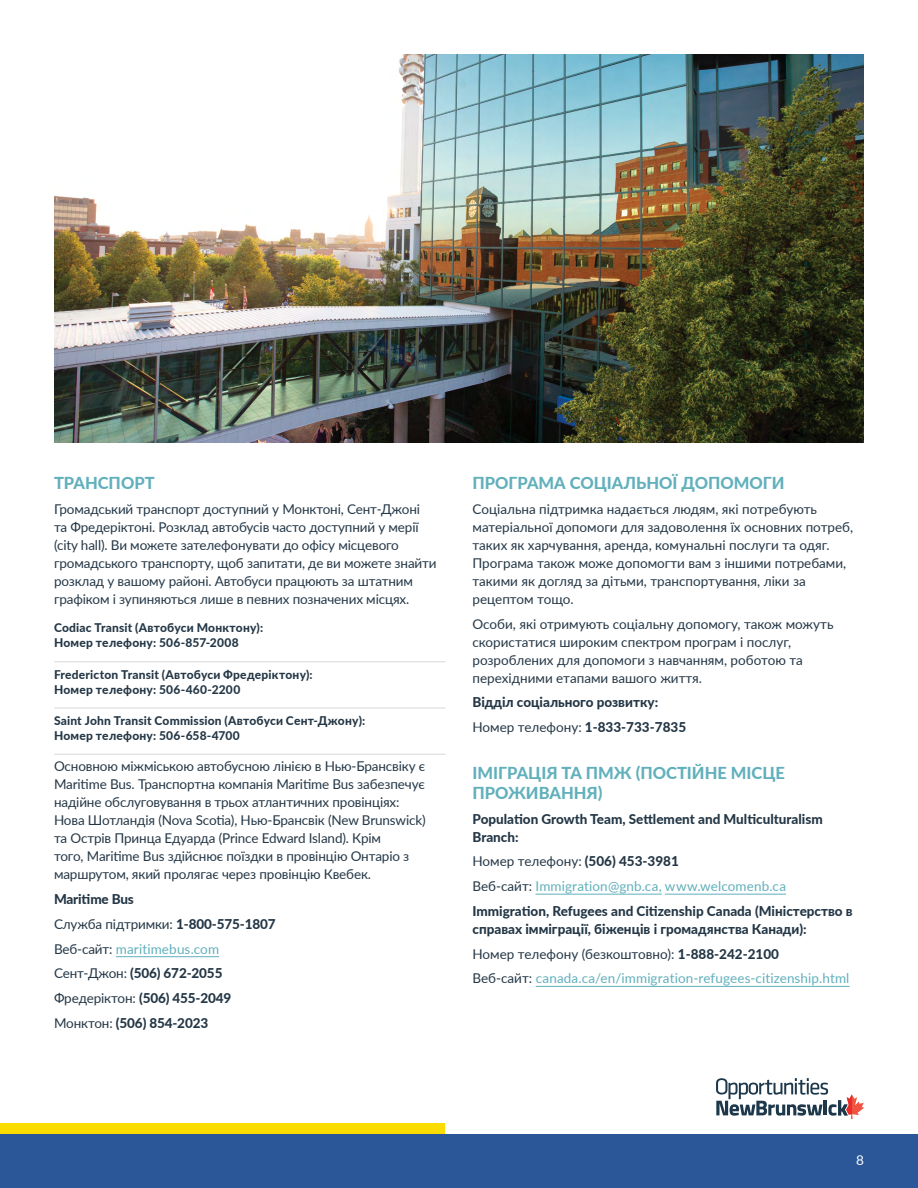
<style>
.page{position:relative;width:918px;height:1188px;background:#fff}
.page>*{position:absolute;margin:0;border:0;box-sizing:border-box;transform-origin:0 0}
.t1{font:800 16.5px/19.8px "Lato";color:#61b0bc}
.Body_Copy{font:13.5px/18px "Lato";letter-spacing:-.01em;color:#243746}
.Body_Copy-2{font:800 13.5px/18px "Lato";color:#243746}
.Body_Copy-3{font:13.5px "Lato";letter-spacing:.01em;color:#61b0bc}
.t2{font:13.5px "Lato";color:#fff}
.List{font:800 12px/15px "Lato";letter-spacing:.015em;color:#243746}
.s1{font-weight:800}
.s2{color:#243746}
.s3{font-weight:400}
</style>
<div class="page">
<div style="left:0;top:1134px;width:918px;height:54px;background:#2b5698"></div>
<div style="left:0;top:1123px;width:446px;height:11px;background:#fbdc00"></div>
<hr style="left:54px;top:661px;width:392px;height:1px;background:#d9d8d6">
<hr style="left:54px;top:708px;width:392px;height:1px;background:#d9d8d6">
<hr style="left:54px;top:754px;width:392px;height:1px;background:#d9d8d6">
<hr style="left:116px;top:956px;width:103px;height:1px;background:#61b0bc">
<hr style="left:535px;top:894px;width:127px;height:1px;background:#61b0bc">
<hr style="left:665px;top:894px;width:121px;height:1px;background:#61b0bc">
<hr style="left:536px;top:986px;width:314px;height:1px;background:#61b0bc">
<img style="left:54px;top:54px;width:810px;height:388px">
<svg style="left:716px;top:1078px;width:148px;height:41px"></svg>
<h2 class="t1" style="left:54px;top:473px;width:102px">ТРАНСПОРТ</h2>
<p class="Body_Copy" style="left:54px;top:499px;width:384px">Громадський транспорт доступний у Монктоні, Сент-Джоні та Фредеріктоні. Розклад автобусів часто доступний у мерії (city hall). Ви можете зателефонувати до офісу місцевого громадського транспорту, щоб запитати, де ви можете знайти розклад у вашому районі. Автобуси працюють за штатним графіком і зупиняються лише в певних позначених місцях.</p>
<p class="List" style="left:54px;top:620px;width:211px">Codiac Transit (Автобуси Монктону):<br>Номер телефону: 506-857-2008</p>
<p class="List" style="left:54px;top:666px;width:260px">Fredericton Transit (Автобуси Фредеріктону):<br>Номер телефону: 506-460-2200</p>
<p class="List" style="left:54px;top:712px;width:313px">Saint John Transit Commission (Автобуси Сент-Джону):<br>Номер телефону: 506-658-4700</p>
<p class="Body_Copy" style="left:54px;top:757px;width:373px">Основною міжміською автобусною лінією в Нью-Брансвіку є Maritime Bus. Транспортна компанія Maritime Bus забезпечує надійне обслуговування в трьох атлантичних провінціях:<br>Нова Шотландія (Nova Scotia), Нью-Брансвік (New Brunswick) та Острів Принца Едуарда (Prince Edward Island). Крім<br>того, Maritime Bus здійснює поїздки в провінцію Онтаріо з маршрутом, який пролягає через провінцію Квебек.</p>
<p class="Body_Copy-2" style="left:54px;top:890px;width:81px">Maritime Bus</p>
<p class="Body_Copy" style="left:54px;top:914px;width:223px">Служба підтримки: <span class="s1">1-800-575-1807</span></p>
<p class="Body_Copy-3" style="left:54px;top:939px;width:167px"><span class="s2">Веб-сайт:</span> maritimebus.com</p>
<p class="Body_Copy-2" style="left:54px;top:964px;width:170px"><span class="s3">Сент-Джон:</span> (506) 672-2055</p>
<p class="Body_Copy-2" style="left:54px;top:989px;width:179px"><span class="s3">Фредеріктон:</span> (506) 455-2049</p>
<p class="Body_Copy-2" style="left:54px;top:1013px;width:156px"><span class="s3">Монктон:</span> (506) 854-2023</p>
<h2 class="t1" style="left:472px;top:473px;width:314px">ПРОГРАМА СОЦІАЛЬНОЇ ДОПОМОГИ</h2>
<p class="Body_Copy" style="left:472px;top:499px;width:382px">Соціальна підтримка надається людям, які потребують матеріальної допомоги для задоволення їх основних потреб, таких як харчування, aренда, комунальні послуги та одяг.<br>Програма також може допомогти вам з іншими потребами, такими як догляд за дітьми, транспортування, ліки за рецептом тощо.</p>
<p class="Body_Copy" style="left:472px;top:614px;width:363px">Особи, які отримують соціальну допомогу, також можуть скористатися широким спектром програм і послуг, розроблених для допомоги з навчанням, роботою та перехідними етапами вашого життя.</p>
<p class="Body_Copy-2" style="left:472px;top:693px;width:187px">Відділ соціального розвитку:</p>
<p class="Body_Copy" style="left:472px;top:718px;width:215px">Номер телефону: <span class="s1">1-833-733-7835</span></p>
<h2 class="t1" style="left:472px;top:762px;width:314px">ІМІГРАЦІЯ ТА ПМЖ (ПОСТІЙНЕ МІСЦЕ<br>ПРОЖИВАННЯ)</h2>
<p class="Body_Copy-2" style="left:472px;top:809px;width:352px">Population Growth Team, Settlement and Multiculturalism<br>Branch:</p>
<p class="Body_Copy" style="left:472px;top:852px;width:208px">Номер телефону: <span class="s1">(506) 453-3981</span></p>
<p class="Body_Copy-3" style="left:472px;top:876px;width:315px"><span class="s2">Веб-сайт:</span> Immigration@gnb.ca, www.welcomenb.ca</p>
<p class="Body_Copy-2" style="left:472px;top:901px;width:382px">Immigration, Refugees and Citizenship Canada (Міністерство в справах імміграції, біженців і громадянства Канади):</p>
<p class="Body_Copy" style="left:472px;top:944px;width:308px">Номер телефону (безкоштовно): <span class="s1">1-888-242-2100</span></p>
<p class="Body_Copy-3" style="left:472px;top:969px;width:379px"><span class="s2">Веб-сайт:</span> canada.ca/en/immigration-refugees-citizenship.html</p>
<p class="t2" style="left:856px;top:1151px;width:9px">8</p>
</div>
